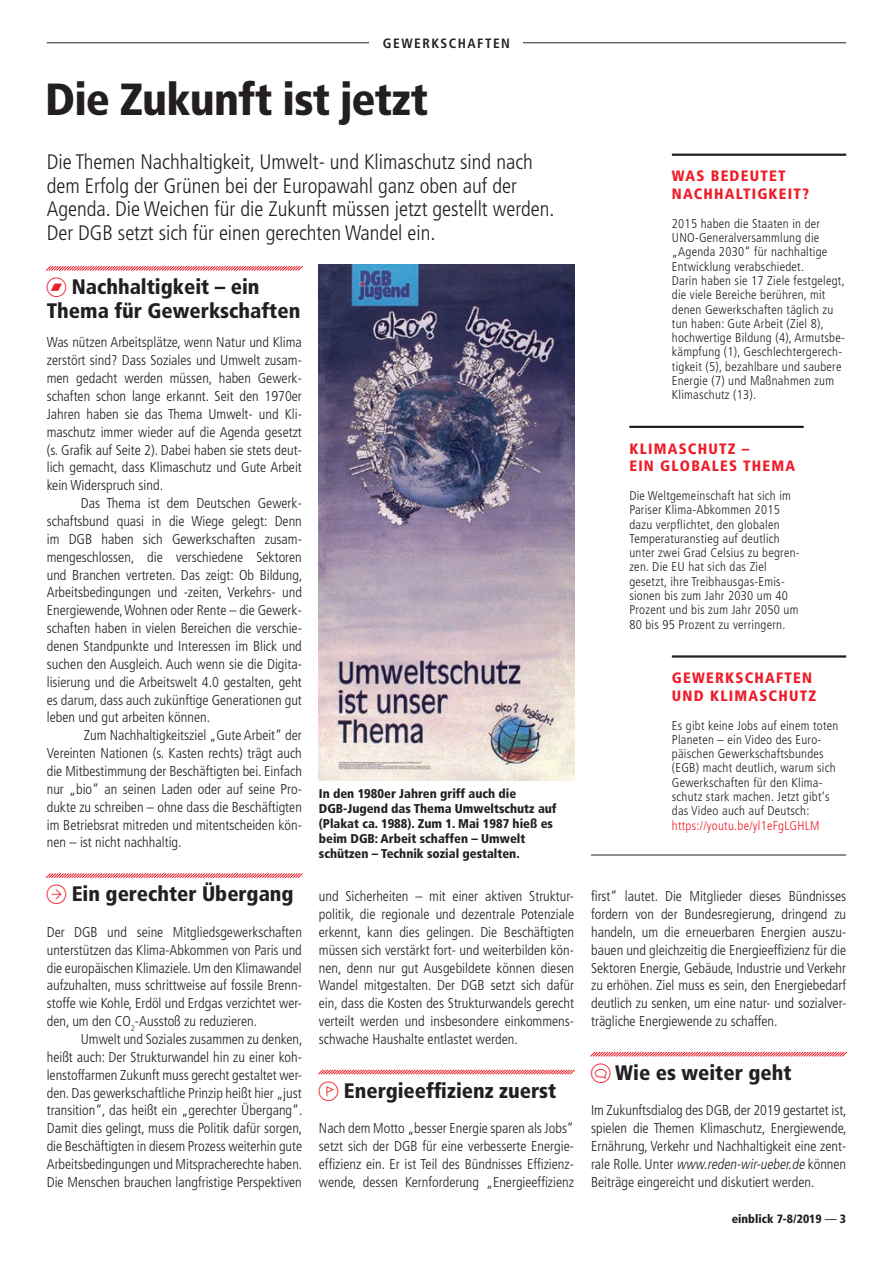
<style>
.page{position:relative;width:893px;height:1263px;background:#fff}
.page>*{position:absolute;margin:0;border:0;box-sizing:border-box;transform-origin:0 0}
.t1{font:900 condensed 45px "Frutiger";letter-spacing:-.015em;color:#231f20}
.t2{font:300 condensed 21px/23.9px "Frutiger";color:#231f20}
.t3{font:900 condensed 21px/23.9px "Frutiger";color:#231f20}
.t4{font:900 condensed 15px/17.9px "Frutiger";letter-spacing:.08em;color:#ee1c28}
.t5{font:300 condensed 14.25px/17.9px "Frutiger";color:#231f20;text-align:justify}
.t6{font:700 condensed 13.5px "Frutiger";letter-spacing:.11em;color:#231f20}
.t7{font:300 condensed 12.75px/14.2px "Frutiger";letter-spacing:.02em;color:#231f20}
.t8{font:900 condensed 12.75px/15px "Frutiger";color:#231f20}
.t9{font:300 condensed 12.75px "Frutiger";letter-spacing:.02em;color:#ee1c28}
.t10{font:900 condensed 12px "Frutiger";color:#231f20}
.s1{font-style:italic}
.s2{font-weight:400}
</style>
<div class="page">
<svg style="left:318px;top:1069px;width:257px;height:6px"></svg>
<img style="left:319px;top:265px;width:255px;height:515px">
<hr style="left:591px;top:855px;width:255px;height:1px;background:#231f20">
<hr style="left:672px;top:154px;width:174px;height:2px;background:#231f20">
<hr style="left:629px;top:426px;width:175px;height:2px;background:#231f20">
<hr style="left:672px;top:655px;width:174px;height:3px;background:#231f20">
<hr style="left:47px;top:43px;width:799px;height:1px;background:#231f20">
<div style="left:370px;top:35px;width:153px;height:13px;background:#fff"></div>
<svg style="left:46px;top:265px;width:257px;height:6px"></svg>
<svg style="left:46px;top:873px;width:257px;height:5px"></svg>
<svg style="left:590px;top:1051px;width:257px;height:6px"></svg>
<p class="t6" style="left:383px;top:36px;width:20px">GEWERKS</p>
<p class="t6" style="left:449px;top:36px;width:53px">CHAFTEN</p>
<h1 class="t1" style="left:45px;top:73px;width:385px">Die Zukunft ist jetzt</h1>
<h2 class="t2" style="left:47px;top:150px;width:509px">Die Themen Nachhaltigkeit, Umwelt- und Klimaschutz sind nach dem Erfolg der Grünen bei der Europawahl ganz oben auf der Agenda. Die Weichen für die Zukunft müssen jetzt gestellt werden.<br>Der DGB setzt sich für einen gerechten Wandel ein.</h2>
<h2 class="t3" style="left:47px;top:275px;width:255px;text-indent:25px">Nachhaltigkeit – ein<br>Thema für Gewerkschaften</h2>
<p class="t5" style="left:47px;top:334px;width:257px">Was nützen Arbeitsplätze, wenn Natur und Klima zerstört sind? Dass Soziales und Umwelt zusam&shy;men gedacht werden müssen, haben Gewerk&shy;schaften schon lange erkannt. Seit den 1970er Jahren haben sie das Thema Umwelt- und Kli&shy;maschutz immer wieder auf die Agenda gesetzt (s. Grafik auf Seite 2). Dabei haben sie stets deut&shy;lich gemacht, dass Klimaschutz und Gute Arbeit kein Widerspruch sind.</p>
<p class="t5" style="left:47px;top:494px;width:257px;text-indent:34px">Das Thema ist dem Deutschen Gewerk&shy;schaftsbund quasi in die Wiege gelegt: Denn im DGB haben sich Gewerkschaften zusam&shy;mengeschlossen, die verschiedene Sektoren und Branchen vertreten. Das zeigt: Ob Bildung, Arbeitsbedingungen und -zeiten, Verkehrs- und Energiewende, Wohnen oder Rente – die Gewerk&shy;schaften haben in vielen Bereichen die verschie&shy;denen Standpunkte und Interessen im Blick und suchen den Ausgleich. Auch wenn sie die Digita&shy;lisierung und die Arbeitswelt 4.0 gestalten, geht es darum, dass auch zukünftige Generationen gut leben und gut arbeiten können.</p>
<p class="t5" style="left:47px;top:727px;width:257px;text-indent:37px">Zum Nachhaltigkeitsziel „Gute Arbeit“ der Vereinten Nationen (s. Kasten rechts) trägt auch die Mitbestimmung der Beschäftigten bei. Einfach nur „bio“ an seinen Laden oder auf seine Pro&shy;dukte zu schreiben – ohne dass die Beschäftigten im Betriebsrat mitreden und mitentscheiden kön&shy;nen – ist nicht nachhaltig.</p>
<h2 class="t3" style="left:72px;top:882px;width:223px">Ein gerechter Übergang</h2>
<p class="t5" style="left:47px;top:923px;width:257px">Der DGB und seine Mitgliedsgewerkschaften unterstützen das Klima-Abkommen von Paris und die europäischen Klimaziele. Um den Klimawandel aufzuhalten, muss schrittweise auf fossile Brenn&shy;stoffe wie Kohle, Erdöl und Erdgas verzichtet wer&shy;den, um den CO<sub>2</sub>-Ausstoß zu reduzieren.</p>
<p class="t5" style="left:47px;top:1030px;width:257px;text-indent:34px">Umwelt und Soziales zusammen zu denken, heißt auch: Der Strukturwandel hin zu einer koh&shy;lenstoffarmen Zukunft muss gerecht gestaltet wer&shy;den. Das gewerkschaftliche Prinzip heißt hier „just transition“, das heißt ein „gerechter Übergang“.<br>Damit dies gelingt, muss die Politik dafür sorgen, die Beschäftigten in diesem Prozess weiterhin gute Arbeitsbedingungen und Mitspracherechte haben.<br>Die Menschen brauchen langfristige Perspektiven</p>
<p class="t8" style="left:319px;top:786px;width:239px">In den 1980er Jahren griff auch die DGB-Jugend das Thema Umweltschutz auf (Plakat ca. 1988). Zum 1. Mai 1987 hieß es beim DGB: Arbeit schaffen – Umwelt schützen – Technik sozial gestalten.</p>
<p class="t5" style="left:319px;top:887px;width:257px">und Sicherheiten – mit einer aktiven Struktur&shy;politik, die regionale und dezentrale Potenziale erkennt, kann dies gelingen. Die Beschäftigten müssen sich verstärkt fort- und weiterbilden kön&shy;nen, denn nur gut Ausgebildete können diesen Wandel mitgestalten. Der DGB setzt sich dafür ein, dass die Kosten des Strukturwandels gerecht verteilt werden und insbesondere einkommens&shy;schwache Haushalte entlastet werden.</p>
<h2 class="t3" style="left:344px;top:1078px;width:214px">Energieeffizienz zuerst</h2>
<p class="t5" style="left:319px;top:1120px;width:257px">Nach dem Motto „besser Energie sparen als Jobs“ setzt sich der DGB für eine verbesserte Energie&shy;effizienz ein. Er ist Teil des Bündnisses Effizienz&shy;wende, dessen Kernforderung „Energieeffizienz</p>
<p class="t4" style="left:672px;top:167px;width:139px">Was bedeutet<br>Nachhaltigkeit?</p>
<p class="t7" style="left:672px;top:216px;width:174px">2015 haben die Staaten in der<br>UNO-Generalversammlung die „Agenda 2030“ für nachhaltige<br>Entwicklung verabschiedet.<br>Darin haben sie 17 Ziele festgelegt, die viele Bereiche berühren, mit denen Gewerkschaften täglich zu tun haben: Gute Arbeit (Ziel 8), hochwertige Bildung (4), Armutsbe&shy;kämpfung (1), Geschlechtergerech&shy;tigkeit (5), bezahlbare und saubere<br>Energie (7) und Maßnahmen zum<br>Klimaschutz (13).</p>
<p class="t4" style="left:629px;top:439px;width:166px">Klimaschutz –<br>ein globales Thema</p>
<p class="t7" style="left:629px;top:489px;width:172px">Die Weltgemeinschaft hat sich im<br>Pariser Klima-Abkommen 2015 dazu verpflichtet, den globalen<br>Temperaturanstieg auf deutlich unter zwei Grad Celsius zu begren&shy;zen. Die EU hat sich das Ziel gesetzt, ihre Treibhausgas-Emis&shy;sionen bis zum Jahr 2030 um 40<br>Prozent und bis zum Jahr 2050 um<br>80 bis 95 Prozent zu verringern.</p>
<p class="t4" style="left:672px;top:669px;width:144px">Gewerkschaften und Klimaschutz</p>
<p class="t7" style="left:672px;top:718px;width:168px">Es gibt keine Jobs auf einem toten<br>Planeten – ein Video des Euro&shy;päischen Gewerkschaftsbundes (EGB) macht deutlich, warum sich<br>Gewerkschaften für den Klima&shy;schutz stark machen. Jetzt gibt‘s das Video auch auf Deutsch:</p>
<p class="t9" style="left:672px;top:818px;width:149px">https://youtu.be/yl1eFgLGHLM</p>
<p class="t5" style="left:591px;top:887px;width:257px">first“ lautet. Die Mitglieder dieses Bündnisses fordern von der Bundesregierung, dringend zu handeln, um die erneuerbaren Energien auszu&shy;bauen und gleichzeitig die Energieeffizienz für die Sektoren Energie, Gebäude, Industrie und Verkehr zu erhöhen. Ziel muss es sein, den Energiebedarf deutlich zu senken, um eine natur- und sozialver&shy;trägliche Energiewende zu schaffen.</p>
<h2 class="t3" style="left:615px;top:1060px;width:178px">Wie es weiter geht</h2>
<p class="t5" style="left:591px;top:1102px;width:257px">Im Zukunftsdialog des DGB, der 2019 gestartet ist, spielen die Themen Klimaschutz, Energiewende, Ernährung, Verkehr und Nachhaltigkeit eine zent&shy;ra l e Ro l l e. U n te r <span class="s1">www.reden-wir-ueber.de</span> kö n n e n Beiträge eingereicht und diskutiert werden.</p>
<p class="t10" style="left:732px;top:1211px;width:116px">einblick 7-8/2019 <span class="s2">—</span> 3</p>
</div>
